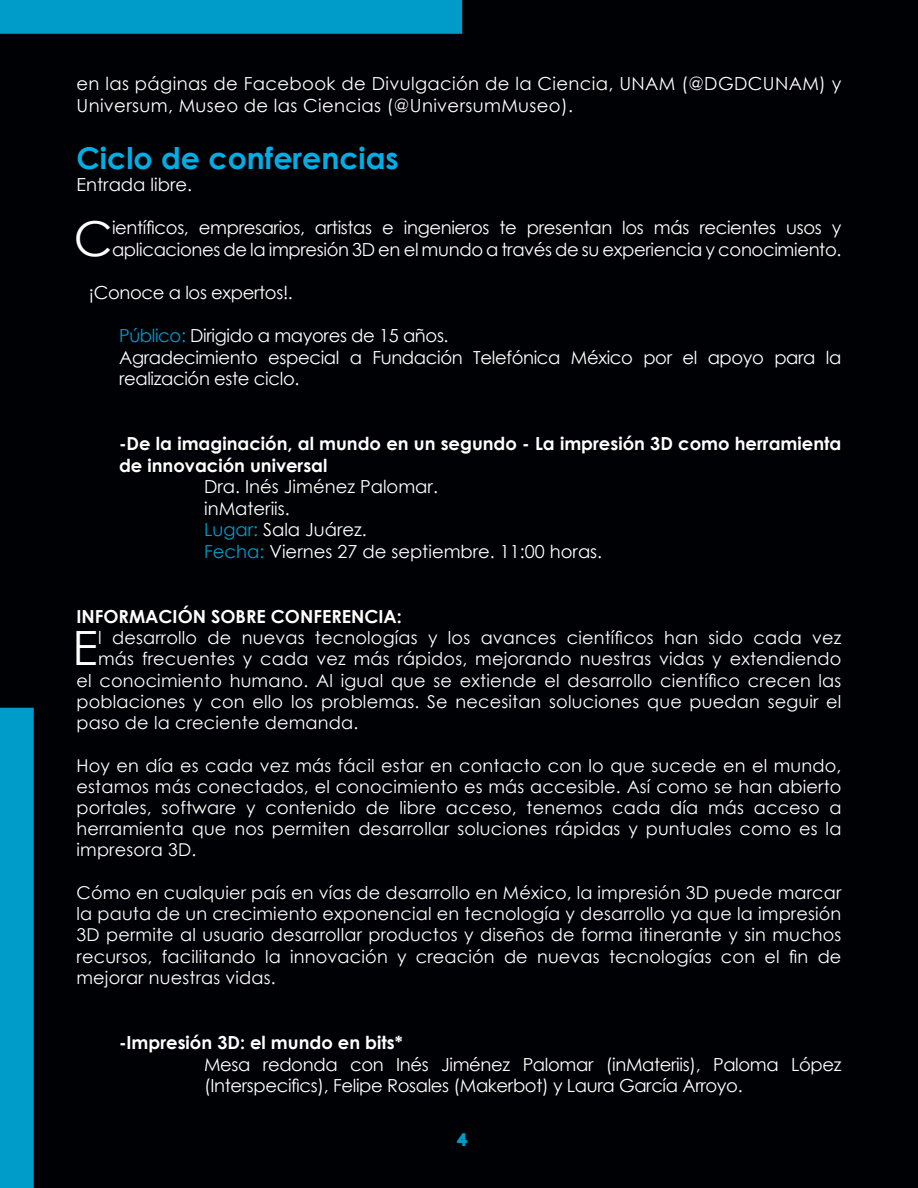
<style>
.page{position:relative;width:918px;height:1188px;background:#000104}
.page>*{position:absolute;margin:0;border:0;box-sizing:border-box;transform-origin:0 0}
.t1{font:48px "Century Gothic";color:#fff}
.t2{font:47.25px "Century Gothic";color:#fff}
.t3{font:700 30px "Century Gothic";color:#00aee6}
.t4{font:18px/21.6px "Century Gothic";letter-spacing:-.02em;color:#fff}
.t5{font:700 18px/21.6px "Century Gothic";color:#fff}
.t6{font:18px/21.6px "Century Gothic";letter-spacing:.02em;color:#fff}
.t7{font:18px "Century Gothic";color:#fff}
.t8{font:900 18px "Biko";color:#009cc9}
.t9{font:17.7px/21.3px "Century Gothic";letter-spacing:.01em;color:#fff;text-align:justify}
.s1{color:#009cc9}
</style>
<div class="page">
<div style="left:0;top:708px;width:34px;height:480px;background:#009cc9"></div>
<div style="left:0;top:0;width:462px;height:34px;background:#009cc9"></div>
<p class="t6" style="left:77px;top:72px;width:766px">en las páginas de Facebook de Divulgación de la Ciencia, UNAM (@DGDCUNAM) y<br>Universum, Museo de las Ciencias (@UniversumMuseo).</p>
<p class="t3" style="left:77px;top:136px;width:324px">Ciclo de conferencias</p>
<p class="t7" style="left:77px;top:172px;width:117px">Entrada libre.</p>
<p class="t1" style="left:74px;top:205px;width:41px">C</p>
<p class="t4" style="left:112px;top:216px;width:731px">ientíficos, empresarios, artistas e ingenieros te presentan los más recientes usos y aplicaciones de la impresión 3D en el mundo a través de su experiencia y conocimiento.</p>
<p class="t4" style="left:89px;top:281px;width:206px">¡Conoce a los expertos!.</p>
<p class="t4" style="left:119px;top:324px;width:331px"><span class="s1">Público:</span> Dirigido a mayores de 15 años.</p>
<p class="t4" style="left:119px;top:346px;width:724px">Agradecimiento especial a Fundación Telefónica México por el apoyo para la realización este ciclo.</p>
<p class="t5" style="left:119px;top:432px;width:724px">-De la imaginación, al mundo en un segundo - La impresión 3D como herramienta de innovación universal</p>
<p class="t7" style="left:204px;top:474px;width:235px">Dra. Inés Jiménez Palomar.</p>
<p class="t7" style="left:204px;top:496px;width:87px">inMateriis.</p>
<p class="t7" style="left:204px;top:517px;width:164px"><span class="s1">Lugar:</span> Sala Juárez.</p>
<p class="t7" style="left:204px;top:539px;width:400px"><span class="s1">Fecha:</span> Viernes 27 de septiembre. 11:00 horas.</p>
<p class="t5" style="left:77px;top:605px;width:327px">INFORMACIÓN SOBRE CONFERENCIA:</p>
<p class="t2" style="left:72px;top:615px;width:27px">E</p>
<p class="t9" style="left:98px;top:627px;width:745px">l desarrollo de nuevas tecnologías y los avances científicos han sido cada vez</p>
<p class="t9" style="left:98px;top:648px;width:745px">más frecuentes y cada vez más rápidos, mejorando nuestras vidas y extendiendo</p>
<p class="t9" style="left:77px;top:669px;width:766px">el conocimiento humano. Al igual que se extiende el desarrollo científico crecen las</p>
<p class="t9" style="left:77px;top:690px;width:766px">poblaciones y con ello los problemas. Se necesitan soluciones que puedan seguir el</p>
<p class="t9" style="left:77px;top:712px;width:283px">paso de la creciente demanda.</p>
<p class="t9" style="left:77px;top:754px;width:766px">Hoy en día es cada vez más fácil estar en contacto con lo que sucede en el mundo, estamos más conectados, el conocimiento es más accesible. Así como se han abierto portales, software y contenido de libre acceso, tenemos cada día más acceso a herramienta que nos permiten desarrollar soluciones rápidas y puntuales como es la impresora 3D.</p>
<p class="t9" style="left:77px;top:882px;width:766px">Cómo en cualquier país en vías de desarrollo en México, la impresión 3D puede marcar la pauta de un crecimiento exponencial en tecnología y desarrollo ya que la impresión 3D permite al usuario desarrollar productos y diseños de forma itinerante y sin muchos recursos, facilitando la innovación y creación de nuevas tecnologías con el fin de mejorar nuestras vidas.</p>
<p class="t5" style="left:119px;top:1031px;width:285px">-Impresión 3D: el mundo en bits*</p>
<p class="t4" style="left:204px;top:1053px;width:639px">Mesa redonda con Inés Jiménez Palomar (inMateriis), Paloma López (Interspecifics), Felipe Rosales (Makerbot) y Laura García Arroyo.</p>
<p class="t8" style="left:457px;top:1129px;width:12px">4</p>
</div>
